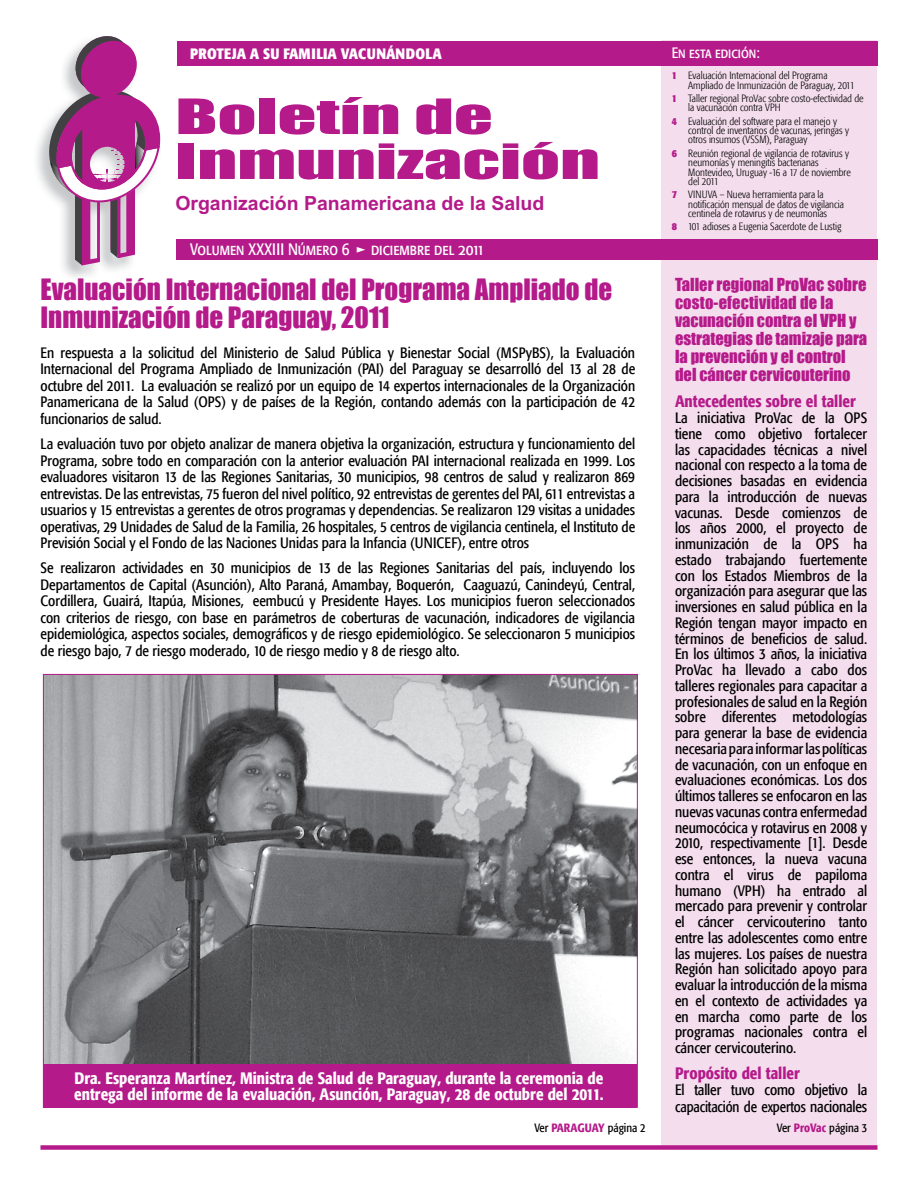
<style>
.page{position:relative;width:918px;height:1188px;background:#fff}
.page>*{position:absolute;margin:0;border:0;box-sizing:border-box;transform-origin:0 0}
.t1{font:45px/45px "Impact";color:#b51a8a;scale:1.7 1}
.t2{font:27px/28.5px "Impact";color:#b51a8a}
.t3{font:700 19.5px "Arial";color:#b51a8a}
.t4{font:16.5px/18px "Impact";color:#b51a8a}
.t5{font:500 condensed 16.5px/16.5px "Formata";color:#fff}
.t6{font:500 condensed 16.5px "Formata";color:#b51a8a}
.t7{font:16.5px "Formata Condensed SC";color:#fff}
.t8{font:condensed 15px/15.8px "Formata";color:#000;text-align:justify}
.t9{font:700 condensed 15px "Formata";letter-spacing:.01em;color:#fff}
.t10{font:15px "Formata Condensed SC";color:#fff}
.t11{font:condensed 12px "Formata";color:#000}
.t12{font:300 condensed 10.5px/9.4px "Formata";color:#000}
.s1{font-weight:500;color:#b51a8a}
.s2{font-weight:700;color:#b51a8a}
.s3{font-size:15.45px}
</style>
<div class="page">
<div style="left:662px;top:40px;width:216px;height:1108px;background:#f4dded"></div>
<div style="left:177px;top:41px;width:701px;height:25px;background:#b51a8a"></div>
<div style="left:176px;top:239px;width:702px;height:21px;background:#b51a8a"></div>
<svg style="left:49px;top:36px;width:111px;height:230px"></svg>
<div style="left:40px;top:1145px;width:838px;height:5px;background:#b51a8a"></div>
<img style="left:45px;top:676px;width:591px;height:388px">
<div style="left:43px;top:1064px;width:593px;height:44px;background:#b51a8a"></div>
<p class="t9" style="left:190px;top:44px;width:253px">PROTEJA A SU FAMILIA VACUNÁNDOLA</p>
<h1 class="t1" style="left:175px;top:93px;width:251px">Boletín de<br>Inmunización</h1>
<h3 class="t3" style="left:175px;top:191px;width:371px">Organización Panamericana de la Salud</h3>
<p class="t7" style="left:190px;top:239px;width:161px">Volumen XXXIII Número 6</p>
<p class="t7" style="left:371px;top:239px;width:114px">diciembre del 2011</p>
<h2 class="t2" style="left:40px;top:274px;width:573px">Evaluación Internacional del Programa Ampliado de<br>Inmunización de Paraguay, 2011</h2>
<p class="t8" style="left:40px;top:345px;width:596px;line-height:16.5px">En respuesta a la solicitud del Ministerio de Salud Pública y Bienestar Social (MSPyBS), la Evaluación Internacional del Programa Ampliado de Inmunización (PAI) del Paraguay se desarrolló del 13 al 28 de octubre del 2011. La evaluación se realizó por un equipo de 14 expertos internacionales de la Organización Panamericana de la Salud (OPS) y de países de la Región, contando además con la participación de 42 funcionarios de salud.</p>
<p class="t8" style="left:40px;top:436px;width:596px;line-height:16.5px">La evaluación tuvo por objeto analizar de manera objetiva la organización, estructura y funcionamiento del Programa, sobre todo en comparación con la anterior evaluación PAI internacional realizada en 1999. Los evaluadores visitaron 13 de las Regiones Sanitarias, 30 municipios, 98 centros de salud y realizaron 869 entrevistas. De las entrevistas, 75 fueron del nivel político, 92 entrevistas de gerentes del PAI, 611 entrevistas a usuarios y 15 entrevistas a gerentes de otros programas y dependencias. Se realizaron 129 visitas a unidades operativas, 29 Unidades de Salud de la Familia, 26 hospitales, 5 centros de vigilancia centinela, el Instituto de Previsión Social y el Fondo de las Naciones Unidas para la Infancia (UNICEF), entre otros</p>
<p class="t8" style="left:40px;top:560px;width:596px;line-height:16.5px">Se realizaron actividades en 30 municipios de 13 de las Regiones Sanitarias del país, incluyendo los Departamentos de Capital (Asunción), Alto Paraná, Amambay, Boquerón, Caaguazú, Canindeyú, Central, Cordillera, Guairá, Itapúa, Misiones, Ňeembucú y Presidente Hayes. Los municipios fueron seleccionados con criterios de riesgo, con base en parámetros de coberturas de vacunación, indicadores de vigilancia epidemiológica, aspectos sociales, demográficos y de riesgo epidemiológico. Se seleccionaron 5 municipios de riesgo bajo, 7 de riesgo moderado, 10 de riesgo medio y 8 de riesgo alto.</p>
<p class="t5" style="left:74px;top:1070px;width:531px">Dra. Esperanza Martínez, Ministra de Salud de Paraguay, durante la ceremonia de entrega del informe de la evaluación, Asunción, Paraguay, 28 de octubre del 2011.</p>
<p class="t11" style="left:534px;top:1121px;width:113px">Ver <span class="s1">paraguay</span> página 2</p>
<p class="t10" style="left:672px;top:44px;width:90px">En esta edición:</p>
<p class="t12" style="left:688px;top:71px;width:168px;text-indent:-16px"><span class="s2">1</span> Evaluación Internacional del Programa<br>Ampliado de Inmunización de Paraguay, 2011</p>
<p class="t12" style="left:688px;top:94px;width:177px;text-indent:-16px"><span class="s2">1</span> Taller regional ProVac sobre costo-efectividad de la vacunación contra VPH</p>
<p class="t12" style="left:688px;top:116px;width:162px;text-indent:-16px"><span class="s2">4</span> Evaluación del software para el manejo y control de inventarios de vacunas, jeringas y otros insumos (VSSM), Paraguay</p>
<p class="t12" style="left:688px;top:148px;width:164px;text-indent:-16px"><span class="s2">6</span> Reunión regional de vigilancia de rotavirus y neumonías y meningitis bacterianas Montevideo, Uruguay -16 a 17 de noviembre del 2011</p>
<p class="t12" style="left:688px;top:190px;width:157px;text-indent:-16px"><span class="s2">7</span> VINUVA – Nueva herramienta para la notificación mensual de datos de vigilancia centinela de rotavirus y de neumonías</p>
<p class="t12" style="left:672px;top:222px;width:171px"><span class="s2">8</span> 101 adioses a Eugenia Sacerdote de Lustig</p>
<p class="t4" style="left:675px;top:276px;width:194px">Taller regional ProVac sobre costo-efectividad de la vacunación contra el VPH y estrategias de tamizaje para la prevención y el control del cáncer cervicouterino</p>
<p class="t6" style="left:675px;top:391px;width:182px">Antecedentes sobre el taller</p>
<p class="t8" style="left:675px;top:410px;width:194px">La iniciativa ProVac de la OPS tiene como objetivo fortalecer las capacidades técnicas a nivel nacional con respecto a la toma de decisiones basadas en evidencia para la introducción de nuevas vacunas. Desde comienzos de los años 2000, el proyecto de inmunización de la OPS ha estado trabajando fuertemente con los Estados Miembros de la organización para asegurar que las inversiones en salud pública en la Región tengan mayor impacto en términos de beneficios de salud.<br>En los últimos 3 años, la iniciativa ProVac ha llevado a cabo dos talleres regionales para capacitar a profesionales de salud en la Región sobre diferentes metodologías para generar la base de evidencia necesaria para informar las políticas de vacunación, con un enfoque en evaluaciones económicas. Los dos últimos talleres se enfocaron en las nuevas vacunas contra enfermedad neumocócica y rotavirus en 2008 y 2010, respectivamente [1]. Desde ese entonces, la nueva vacuna contra el virus de papiloma humano (VPH) ha entrado al mercado para prevenir y controlar el cáncer cervicouterino tanto entre las adolescentes como entre las mujeres. Los países de nuestra Región han solicitado apoyo para evaluar la introducción de la misma en el contexto de actividades ya en marcha como parte de los programas nacionales contra el cáncer cervicouterino.</p>
<p class="t6" style="left:675px;top:1063px;width:126px">Propósito del taller</p>
<p class="t8" style="left:675px;top:1081px;width:194px;line-height:17.2px">El taller tuvo como objetivo la capacitación de expertos <span class="s3">nacionales</span></p>
<p class="t11" style="left:777px;top:1121px;width:92px">Ver <span class="s1">ProVac</span> página 3</p>
</div>
